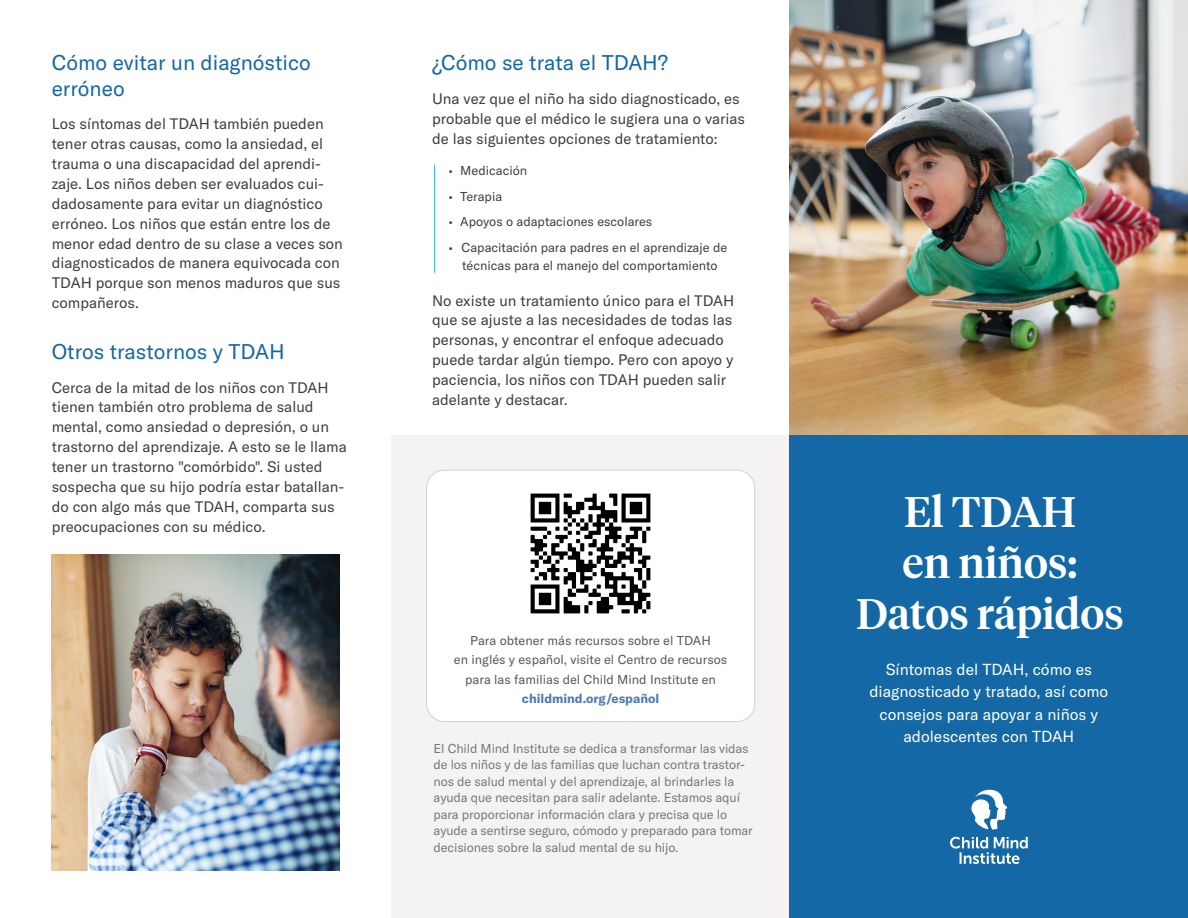
<style>
.page{position:relative;width:1188px;height:918px;background:#fff}
.page>*{position:absolute;margin:0;border:0;box-sizing:border-box;transform-origin:0 0}
.t1{font:500 42.6px/51.2px "Tiempos Headline";color:#fff;text-align:center}
.t2{font:21px/25.5px "GT America";color:#1368a5}
.t3{font:15.75px/22.5px "GT America";color:#fff;text-align:center}
.t4{font:15px/19.8px "GT America";color:#3e3e3f}
.t5{font:12.75px/16.5px "GT America";letter-spacing:-.01em;color:#76787b}
.t6{font:12.75px/19.5px "GT America";color:#57585a;text-align:center}
.t7{font:12.75px/18px "GT America";color:#3e3e3f;text-align:center}
.s1{font-weight:700;color:#4c7bb3}
</style>
<div class="page">
<img style="left:790px;top:0;width:398px;height:435px">
<div style="left:392px;top:435px;width:398px;height:483px;background:#f5f3f2"></div>
<div style="left:790px;top:435px;width:398px;height:483px;background:#1368a5"></div>
<svg style="left:971px;top:789px;width:37px;height:41px"></svg>
<svg style="left:950px;top:837px;width:78px;height:27px"></svg>
<div style="left:426px;top:470px;width:329px;height:252px;background:#fff;border-radius:18px"></div>
<div style="left:426px;top:470px;width:329px;height:252px;border:1px solid #d1d2d4;border-radius:18px"></div>
<img style="left:530px;top:493px;width:121px;height:121px">
<hr style="left:434px;top:165px;width:1px;height:108px;background:#23bfd2">
<img style="left:52px;top:555px;width:288px;height:315px">
<p class="t2" style="left:52px;top:50px;width:261px">Cómo evitar un diagnóstico erróneo</p>
<p class="t4" style="left:52px;top:114px;width:293px">Los síntomas del TDAH también pueden tener otras causas, como la ansiedad, el trauma o una discapacidad del aprendi&shy;zaje. Los niños deben ser evaluados cui&shy;dadosamente para evitar un diagnóstico erróneo. Los niños que están entre los de menor edad dentro de su clase a veces son diagnosticados de manera equivocada con TDAH porque son menos maduros que sus compañeros.</p>
<p class="t2" style="left:52px;top:339px;width:234px">Otros trastornos y TDAH</p>
<p class="t4" style="left:52px;top:377px;width:297px">Cerca de la mitad de los niños con TDAH tienen también otro problema de salud mental, como ansiedad o depresión, o un trastorno del aprendizaje. A esto se le llama tener un trastorno "comórbido". Si usted sospecha que su hijo podría estar batallan&shy;do con algo más que TDAH, comparta sus preocupaciones con su médico.</p>
<p class="t2" style="left:432px;top:50px;width:237px">¿Cómo se trata el TDAH?</p>
<p class="t4" style="left:432px;top:89px;width:315px">Una vez que el niño ha sido diagnosticado, es probable que el médico le sugiera una o varias de las siguientes opciones de tratamiento:</p>
<p class="t7" style="left:449px;top:162px;width:80px">• Medicación</p>
<p class="t7" style="left:449px;top:187px;width:55px">• Terapia</p>
<p class="t7" style="left:449px;top:213px;width:205px">• Apoyos o adaptaciones escolares</p>
<p class="t7" style="left:449px;top:238px;width:280px">• Capacitación para padres en el aprendizaje de técnicas para el manejo del comportamiento</p>
<p class="t4" style="left:432px;top:290px;width:304px">No existe un tratamiento único para el TDAH que se ajuste a las necesidades de todas las personas, y encontrar el enfoque adecuado puede tardar algún tiempo. Pero con apoyo y paciencia, los niños con TDAH pueden salir adelante y destacar.</p>
<p class="t6" style="left:454px;top:630px;width:275px">Para obtener más recursos sobre el TDAH<br>en inglés y español, visite el Centro de recursos para las familias del Child Mind Institute en <span class="s1">childmind.org/español</span></p>
<p class="t5" style="left:434px;top:740px;width:321px">El Child Mind Institute se dedica a transformar las vidas de los niños y de las familias que luchan contra trastor&shy;nos de salud mental y del aprendizaje, al brindarles la ayuda que necesitan para salir adelante. Estamos aquí para proporcionar información clara y precisa que lo ayude a sentirse seguro, cómodo y preparado para tomar decisiones sobre la salud mental de su hijo.</p>
<p class="t1" style="left:856px;top:484px;width:269px">El TDAH<br>en niños:<br>Datos rápidos</p>
<p class="t3" style="left:869px;top:658px;width:240px">Síntomas del TDAH, cómo es diagnosticado y tratado, así como consejos para apoyar a niños y adolescentes con TDAH</p>
</div>
